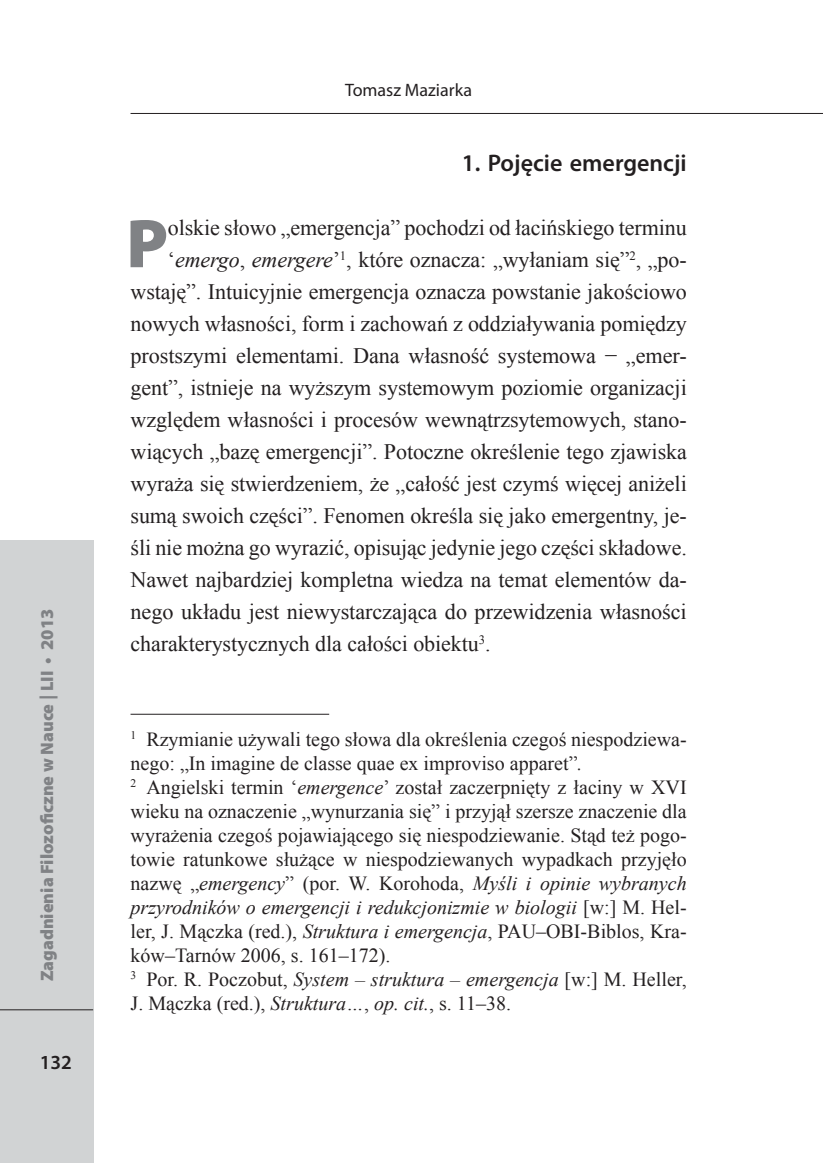
<style>
.page{position:relative;width:823px;height:1163px;background:#fff}
.page>*{position:absolute;margin:0;border:0;box-sizing:border-box;transform-origin:0 0}
.Tekst_z_inicjalem{font:900 69.4px "Myriad Pro";color:#808285}
.Podtytuł_ZFN{font:600 24px "Myriad Pro";color:#231f20}
.Tekst_z_inicjalem-2{font:22px "Times New Roman";letter-spacing:-.005em;color:#231f20}
.Przypis_dolny{font:20px/24px "Times New Roman";color:#231f20}
.Pagina_martwa_lewa{font:600 20px "Myriad Pro";color:#231f20}
.Pagina_żywa_lewa{font:900 18px "Myriad Pro";color:#808285}
.Pagina_żywa_lewa-2{font:18px "Myriad Pro";color:#231f20}
.s1{font-style:italic}
</style>
<div class="page">
<div style="left:0;top:540px;width:93px;height:622px;background:#d1d3d4"></div>
<hr style="left:130px;top:113px;width:692px;height:1px;background:#231f20">
<hr style="left:0;top:1009px;width:93px;height:1px;background:#231f20">
<hr style="left:130px;top:713px;width:199px;height:1px;background:#231f20">
<p class="Pagina_żywa_lewa" style="left:35px;top:981px;width:374px;rotate:-90deg">Zagadnienia Filozoficzne w Nauce | LII • 2013</p>
<p class="Pagina_martwa_lewa" style="left:40px;top:1049px;width:34px">132</p>
<p class="Pagina_żywa_lewa-2" style="left:345px;top:79px;width:129px">Tomasz Maziarka</p>
<p class="Podtytuł_ZFN" style="left:461px;top:148px;width:226px">1. Pojęcie emergencji</p>
<p class="Tekst_z_inicjalem" style="left:126px;top:197px;width:43px">P</p>
<p class="Tekst_z_inicjalem-2" style="left:168px;top:213px;width:520px">olskie słowo „emergencja” pochodzi od łacińskiego terminu</p>
<p class="Tekst_z_inicjalem-2" style="left:168px;top:245px;width:520px">‘<span class="s1">emergo</span>, <span class="s1">emergere</span>’<sup>1</sup>, które oznacza: „wyłaniam się”<sup>2</sup>, „po-</p>
<p class="Tekst_z_inicjalem-2" style="left:130px;top:277px;width:557px">wstaję”. Intuicyjnie emergencja oznacza powstanie jakościowo</p>
<p class="Tekst_z_inicjalem-2" style="left:130px;top:309px;width:557px">nowych własności, form i zachowań z oddziaływania pomiędzy</p>
<p class="Tekst_z_inicjalem-2" style="left:130px;top:341px;width:557px">prostszymi elementami. Dana własność systemowa − „emer-</p>
<p class="Tekst_z_inicjalem-2" style="left:130px;top:373px;width:557px">gent”, istnieje na wyższym systemowym poziomie organizacji</p>
<p class="Tekst_z_inicjalem-2" style="left:130px;top:405px;width:557px">względem własności i procesów wewnątrzsytemowych, stano-</p>
<p class="Tekst_z_inicjalem-2" style="left:130px;top:437px;width:557px">wiących „bazę emergencji”. Potoczne określenie tego zjawiska</p>
<p class="Tekst_z_inicjalem-2" style="left:130px;top:469px;width:557px">wyraża się stwierdzeniem, że „całość jest czymś więcej aniżeli</p>
<p class="Tekst_z_inicjalem-2" style="left:130px;top:501px;width:557px">sumą swoich części”. Fenomen określa się jako emergentny, je-</p>
<p class="Tekst_z_inicjalem-2" style="left:130px;top:533px;width:557px">śli nie można go wyrazić, opisując jedynie jego części składowe.</p>
<p class="Tekst_z_inicjalem-2" style="left:130px;top:565px;width:557px">Nawet najbardziej kompletna wiedza na temat elementów da-</p>
<p class="Tekst_z_inicjalem-2" style="left:130px;top:597px;width:557px">nego układu jest niewystarczająca do przewidzenia własności</p>
<p class="Tekst_z_inicjalem-2" style="left:130px;top:629px;width:361px">charakterystycznych dla całości obiektu<sup>3</sup>.</p>
<p class="Przypis_dolny" style="left:130px;top:726px;width:557px"><sup>1</sup> Rzymianie używali tego słowa dla określenia czegoś niespodziewa&shy;nego: „In imagine de classe quae ex improviso apparet”<span class="s1">.</span></p>
<p class="Przypis_dolny" style="left:130px;top:774px;width:557px;text-align:justify"><sup>2</sup> Angielski termin ‘<span class="s1">emergence</span>’ został zaczerpnięty z łaciny w XVI wieku na oznaczenie „wynurzania się” i przyjął szersze znaczenie dla wyrażenia czegoś pojawiającego się niespodziewanie. Stąd też pogo&shy;towie ratunkowe służące w niespodziewanych wypadkach przyjęło nazwę „<span class="s1">emergency</span>” (por. W. Korohoda, <span class="s1">Myśli i opinie wybranych przyrodników o emergencji i redukcjonizmie w biologii</span> [w:] M. Hel&shy;ler, J. Mączka (red.), <span class="s1">Struktura i emergencja</span>, PAU–OBI-Biblos, Kra&shy;ków–Tarnów 2006, s. 161–172).</p>
<p class="Przypis_dolny" style="left:130px;top:966px;width:557px"><sup>3</sup> Por. R. Poczobut, <span class="s1">System – struktura – emergencja</span> [w:] M. Heller,<br>J. Mączka (red.), <span class="s1">Struktura…</span>, <span class="s1">op. cit.</span>, s. 11–38.</p>
</div>
